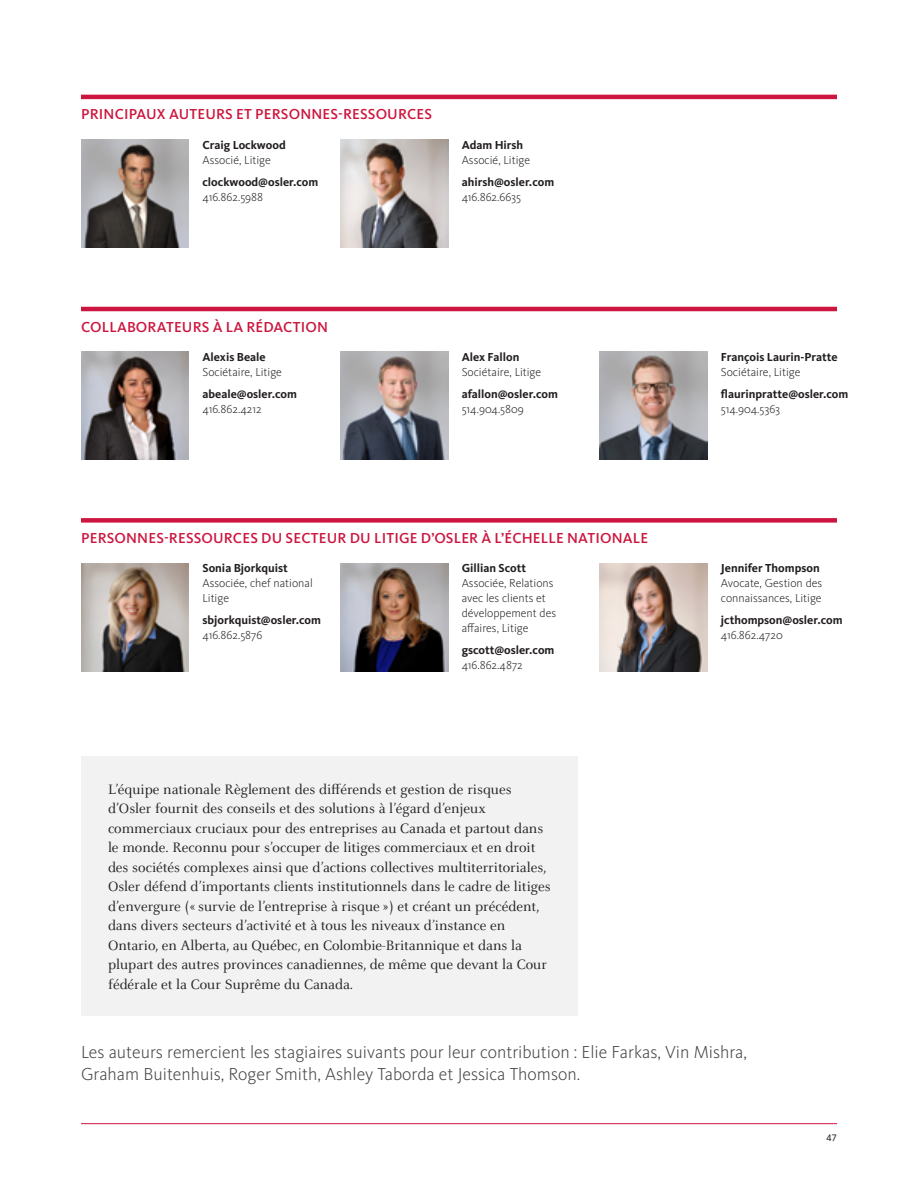
<style>
.page{position:relative;width:918px;height:1188px;background:#fff}
.page>*{position:absolute;margin:0;border:0;box-sizing:border-box;transform-origin:0 0}
.t1{font:300 18px/22.5px "Kievit Pro";color:#414141}
.t2{font:15px/19.5px "Celeste OT";color:#231f20}
.t3{font:500 15px "Kievit Pro";letter-spacing:.01em;color:#cd163f}
.t4{font:300 12px/15px "Kievit Pro";color:#231f20}
.t5{font:700 12px "Kievit Pro";color:#231f20}
.t6{font:9.75px "Kievit Pro";color:#231f20}
</style>
<div class="page">
<hr style="left:81px;top:1123px;width:756px;height:1px;background:#cd163f">
<div style="left:81px;top:518px;width:756px;height:5px;background:#cd163f"></div>
<img style="left:81px;top:563px;width:108px;height:108px">
<img style="left:599px;top:563px;width:108px;height:108px">
<img style="left:340px;top:563px;width:108px;height:108px">
<div style="left:81px;top:756px;width:497px;height:260px;background:#f2f2f2"></div>
<hr style="left:81px;top:95px;width:756px;height:4px;background:#cd163f">
<img style="left:81px;top:140px;width:108px;height:108px">
<img style="left:340px;top:140px;width:108px;height:108px">
<hr style="left:81px;top:307px;width:756px;height:4px;background:#cd163f">
<img style="left:81px;top:352px;width:108px;height:108px">
<img style="left:599px;top:352px;width:108px;height:108px">
<img style="left:340px;top:352px;width:108px;height:108px">
<p class="t3" style="left:81px;top:105px;width:353px">PRINCIPAUX AUTEURS ET PERSONNES-RESSOURCES</p>
<p class="t5" style="left:202px;top:138px;width:85px">Craig Lockwood</p>
<p class="t4" style="left:202px;top:152px;width:70px">Associé, Litige</p>
<p class="t5" style="left:202px;top:174px;width:117px">clockwood@osler.com</p>
<p class="t4" style="left:202px;top:189px;width:62px">416.862.5988</p>
<p class="t5" style="left:462px;top:138px;width:63px">Adam Hirsh</p>
<p class="t4" style="left:462px;top:152px;width:70px">Associé, Litige</p>
<p class="t5" style="left:462px;top:174px;width:94px">ahirsh@osler.com</p>
<p class="t4" style="left:462px;top:189px;width:61px">416.862.6635</p>
<p class="t3" style="left:81px;top:317px;width:248px">COLLABORATEURS À LA RÉDACTION</p>
<p class="t5" style="left:202px;top:350px;width:65px">Alexis Beale</p>
<p class="t4" style="left:202px;top:364px;width:81px">Sociétaire, Litige</p>
<p class="t5" style="left:202px;top:386px;width:96px">abeale@osler.com</p>
<p class="t4" style="left:202px;top:401px;width:61px">416.862.4212</p>
<p class="t5" style="left:462px;top:350px;width:59px">Alex Fallon</p>
<p class="t4" style="left:462px;top:364px;width:81px">Sociétaire, Litige</p>
<p class="t5" style="left:462px;top:386px;width:98px">afallon@osler.com</p>
<p class="t4" style="left:462px;top:401px;width:64px">514.904.5809</p>
<p class="t3" style="left:81px;top:529px;width:569px">PERSONNES-RESSOURCES DU SECTEUR DU LITIGE D’OSLER À L’ÉCHELLE NATIONALE</p>
<p class="t5" style="left:202px;top:561px;width:87px">Sonia Bjorkquist</p>
<p class="t4" style="left:202px;top:576px;width:112px">Associée, chef national<br>Litige</p>
<p class="t5" style="left:202px;top:613px;width:120px">sbjorkquist@osler.com</p>
<p class="t4" style="left:202px;top:627px;width:61px">416.862.5876</p>
<p class="t5" style="left:462px;top:561px;width:66px">Gillian Scott</p>
<p class="t4" style="left:462px;top:576px;width:96px">Associée, Relations avec les clients et développement des affaires, Litige</p>
<p class="t5" style="left:462px;top:643px;width:94px">gscott@osler.com</p>
<p class="t4" style="left:462px;top:657px;width:63px">416.862.4872</p>
<p class="t2" style="left:108px;top:779px;width:444px">L’équipe nationale Règlement des différends et gestion de risques d’Osler fournit des conseils et des solutions à l’égard d’enjeux commerciaux cruciaux pour des entreprises au Canada et partout dans le monde. Reconnu pour s’occuper de litiges commerciaux et en droit des sociétés complexes ainsi que d’actions collectives multiterritoriales, Osler défend d’importants clients institutionnels dans le cadre de litiges d’envergure (« survie de l’entreprise à risque ») et créant un précédent, dans divers secteurs d’activité et à tous les niveaux d’instance en Ontario, en Alberta, au Québec, en Colombie-Britannique et dans la plupart des autres provinces canadiennes, de même que devant la Cour fédérale et la Cour Suprême du Canada.</p>
<p class="t5" style="left:721px;top:350px;width:118px">François Laurin-Pratte</p>
<p class="t4" style="left:721px;top:364px;width:81px">Sociétaire, Litige</p>
<p class="t5" style="left:721px;top:386px;width:129px">flaurinpratte@osler.com</p>
<p class="t4" style="left:721px;top:401px;width:61px">514.904.5363</p>
<p class="t5" style="left:721px;top:561px;width:100px">Jennifer Thompson</p>
<p class="t4" style="left:721px;top:576px;width:103px">Avocate, Gestion des connaissances, Litige</p>
<p class="t5" style="left:721px;top:613px;width:123px">jcthompson@osler.com</p>
<p class="t4" style="left:721px;top:627px;width:63px">416.862.4720</p>
<p class="t1" style="left:81px;top:1040px;width:668px">Les auteurs remercient les stagiaires suivants pour leur contribution : Elie Farkas, Vin Mishra,<br>Graham Buitenhuis, Roger Smith, Ashley Taborda et Jessica Thomson.</p>
<p class="t6" style="left:827px;top:1132px;width:12px">47</p>
</div>
